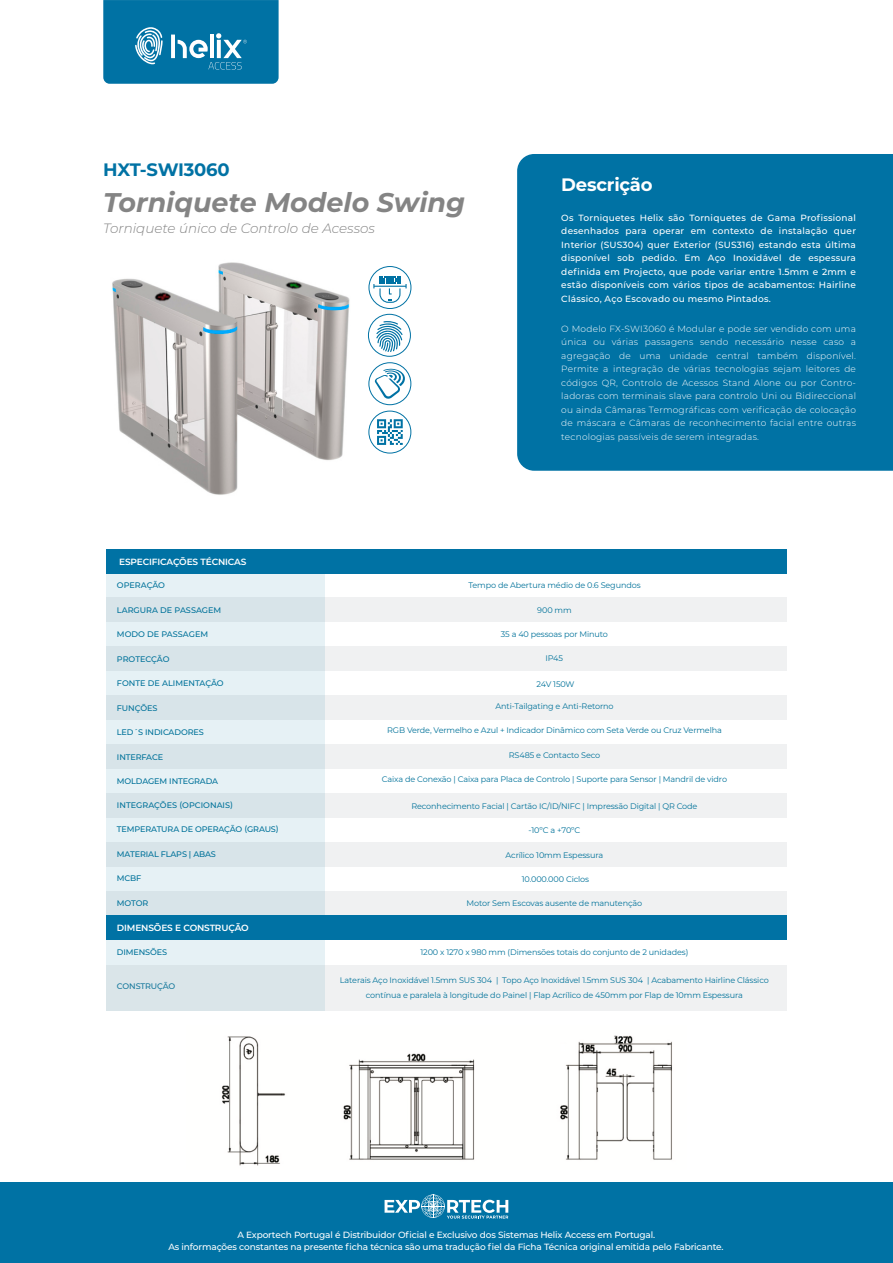
<style>
.page{position:relative;width:893px;height:1263px;background:#fff}
.page>*{position:absolute;margin:0;border:0;box-sizing:border-box;transform-origin:0 0}
.t1{font:italic 700 27px "Montserrat";color:#848484}
.t2{font:700 18px "Montserrat";letter-spacing:-.01em;color:#0072a4}
.t3{font:700 18px "Montserrat";letter-spacing:-.01em;color:#fff}
.t4{font:italic 300 13.5px "Montserrat";color:#848484}
.t5{font:500 9px/13.5px "Montserrat";letter-spacing:-.015em;color:#fff;text-align:justify}
.t6{font:300 9px/13.5px "Montserrat";letter-spacing:.025em;color:#fff;text-align:justify}
.t7{font:600 9px "Montserrat";letter-spacing:-.015em;color:#fff}
.t8{font:8.1px/15px "Montserrat";letter-spacing:-.015em;color:#00729a;text-align:center}
.t9{font:500 8.1px "Montserrat";letter-spacing:-.015em;color:#00729a}
</style>
<div class="page">
<img style="left:112px;top:262px;width:238px;height:233px">
<div style="left:106px;top:695px;width:681px;height:24px;background:#f0f1f2"></div>
<div style="left:106px;top:793px;width:681px;height:25px;background:#f0f1f2"></div>
<div style="left:106px;top:842px;width:681px;height:25px;background:#f0f1f2"></div>
<div style="left:106px;top:891px;width:681px;height:24px;background:#f0f1f2"></div>
<div style="left:106px;top:744px;width:681px;height:25px;background:#f0f1f2"></div>
<div style="left:106px;top:646px;width:681px;height:24px;background:#f0f1f2"></div>
<div style="left:106px;top:597px;width:681px;height:25px;background:#f0f1f2"></div>
<div style="left:106px;top:573px;width:218px;height:437px;background:linear-gradient(to right,#deeaef,#deeaef)"></div>
<div style="left:106px;top:549px;width:681px;height:25px;background:#0072a4"></div>
<div style="left:106px;top:915px;width:681px;height:24px;background:#0072a4"></div>
<div style="left:517px;top:154px;width:376px;height:317px;background:#0072a4"></div>
<div style="left:106px;top:965px;width:681px;height:45px;background:linear-gradient(to right,#dae5e9,#f7f5f5)"></div>
<img style="left:221px;top:1035px;width:451px;height:131px">
<svg style="left:103px;top:0;width:176px;height:84px"></svg>
<svg style="left:373px;top:276px;width:34px;height:27px"></svg>
<div style="left:369px;top:266px;width:42px;height:43px;border:1px solid #0072a4;border-radius:50%"></div>
<div style="left:368px;top:314px;width:43px;height:42px;border:1px solid #0072a4;border-radius:50%"></div>
<svg style="left:376px;top:321px;width:27px;height:31px"></svg>
<div style="left:369px;top:363px;width:42px;height:42px;border:1px solid #0072a4;border-radius:50%"></div>
<svg style="left:375px;top:369px;width:30px;height:30px"></svg>
<div style="left:369px;top:411px;width:42px;height:42px;border:1px solid #0072a4;border-radius:50%"></div>
<svg style="left:377px;top:419px;width:26px;height:26px"></svg>
<div style="left:0;top:1182px;width:893px;height:81px;background:#0072a4"></div>
<svg style="left:385px;top:1194px;width:123px;height:24px"></svg>
<h2 class="t2" style="left:103px;top:157px;width:128px">HXT-SWI3060</h2>
<h1 class="t1" style="left:103px;top:183px;width:363px">Torniquete Modelo Swing</h1>
<h3 class="t4" style="left:103px;top:219px;width:273px">Torniquete único de Controlo de Acessos</h3>
<h2 class="t3" style="left:561px;top:171px;width:93px">Descrição</h2>
<p class="t5" style="left:561px;top:210px;width:296px">Os Torniquetes Helix são Torniquetes de Gama Profissional desenhados para operar em contexto de instalação quer Interior (SUS304) quer Exterior (SUS316) estando esta última disponível sob pedido. Em Aço Inoxidável de espessura definida em Projecto, que pode variar entre 1.5mm e 2mm e estão disponíveis com vários tipos de acabamentos: Hairline Clássico, Aço Escovado ou mesmo Pintados.</p>
<p class="t6" style="left:561px;top:322px;width:296px">O Modelo FX-SWI3060 é Modular e pode ser vendido com uma única ou várias passagens sendo necessário nesse caso a agregação de uma unidade central também disponível.<br>Permite a integração de várias tecnologias sejam leitores de códigos QR, Controlo de Acessos Stand Alone ou por Contro&shy;ladoras com terminais slave para controlo Uni ou Bidireccional ou ainda Câmaras Termográficas com verificação de colocação de máscara e Câmaras de reconhecimento facial entre outras tecnologias passíveis de serem integradas.</p>
<p class="t7" style="left:119px;top:555px;width:129px">ESPECIFICAÇÕES TÉCNICAS</p>
<p class="t9" style="left:117px;top:580px;width:50px">OPERAÇÃO</p>
<p class="t9" style="left:117px;top:604px;width:106px">LARGURA DE PASSAGEM</p>
<p class="t9" style="left:117px;top:629px;width:93px">MODO DE PASSAGEM</p>
<p class="t9" style="left:117px;top:653px;width:54px">PROTECÇÃO</p>
<p class="t9" style="left:117px;top:678px;width:108px">FONTE DE ALIMENTAÇÃO</p>
<p class="t9" style="left:117px;top:702px;width:42px">FUNÇÕES</p>
<p class="t9" style="left:117px;top:726px;width:88px">LED´S INDICADORES</p>
<p class="t9" style="left:117px;top:751px;width:48px">INTERFACE</p>
<p class="t9" style="left:117px;top:775px;width:103px">MOLDAGEM INTEGRADA</p>
<p class="t9" style="left:117px;top:799px;width:118px">INTEGRAÇÕES (OPCIONAIS)</p>
<p class="t9" style="left:117px;top:824px;width:163px">TEMPERATURA DE OPERAÇÃO (GRAUS)</p>
<p class="t9" style="left:117px;top:848px;width:101px">MATERIAL FLAPS | ABAS</p>
<p class="t9" style="left:117px;top:873px;width:26px">MCBF</p>
<p class="t9" style="left:117px;top:897px;width:33px">MOTOR</p>
<p class="t7" style="left:117px;top:921px;width:133px">DIMENSÕES E CONSTRUÇÃO</p>
<p class="t9" style="left:117px;top:946px;width:52px">DIMENSÕES</p>
<p class="t9" style="left:117px;top:981px;width:60px">CONSTRUÇÃO</p>
<p class="t8" style="left:468px;top:578px;width:174px">Tempo de Abertura médio de 0.6 Segundos</p>
<p class="t8" style="left:537px;top:602px;width:36px">900 mm</p>
<p class="t8" style="left:501px;top:626px;width:109px">35 a 40 pessoas por Minuto</p>
<p class="t8" style="left:545px;top:651px;width:19px">IP45</p>
<p class="t8" style="left:537px;top:676px;width:39px">24V 150W</p>
<p class="t8" style="left:495px;top:698px;width:120px">Anti-Tailgating e Anti-Retorno</p>
<p class="t8" style="left:387px;top:723px;width:336px">RGB Verde, Vermelho e Azul + Indicador Dinâmico com Seta Verde ou Cruz Vermelha</p>
<p class="t8" style="left:509px;top:747px;width:93px">RS485 e Contacto Seco</p>
<p class="t8" style="left:382px;top:771px;width:347px">Caixa de Conexão | Caixa para Placa de Controlo | Suporte para Sensor | Mandril de vidro</p>
<p class="t8" style="left:411px;top:798px;width:288px">Reconhecimento Facial | Cartão IC/ID/NIFC | Impressão Digital | QR Code</p>
<p class="t8" style="left:529px;top:823px;width:53px">-10ºC a +70ºC</p>
<p class="t8" style="left:506px;top:847px;width:99px">Acrílico 10mm Espessura</p>
<p class="t8" style="left:522px;top:871px;width:69px">10.000.000 Ciclos</p>
<p class="t8" style="left:467px;top:895px;width:177px">Motor Sem Escovas ausente de manutenção</p>
<p class="t8" style="left:420px;top:944px;width:269px">1200 x 1270 x 980 mm (Dimensões totais do conjunto de 2 unidades)</p>
<p class="t8" style="left:340px;top:973px;width:430px">Laterais Aço Inoxidável 1.5mm SUS 304 | Topo Aço Inoxidável 1.5mm SUS 304 | Acabamento Hairline Clássico contínua e paralela à longitude do Painel | Flap Acrílico de 450mm por Flap de 10mm Espessura</p>
<p class="t5" style="left:169px;top:1228px;width:557px;line-height:12px;text-align:center">A Exportech Portugal é Distribuidor Oficial e Exclusivo dos Sistemas Helix Access em Portugal.<br>As informações constantes na presente ficha técnica são uma tradução fiel da Ficha Técnica original emitida pelo Fabricante.</p>
</div>
